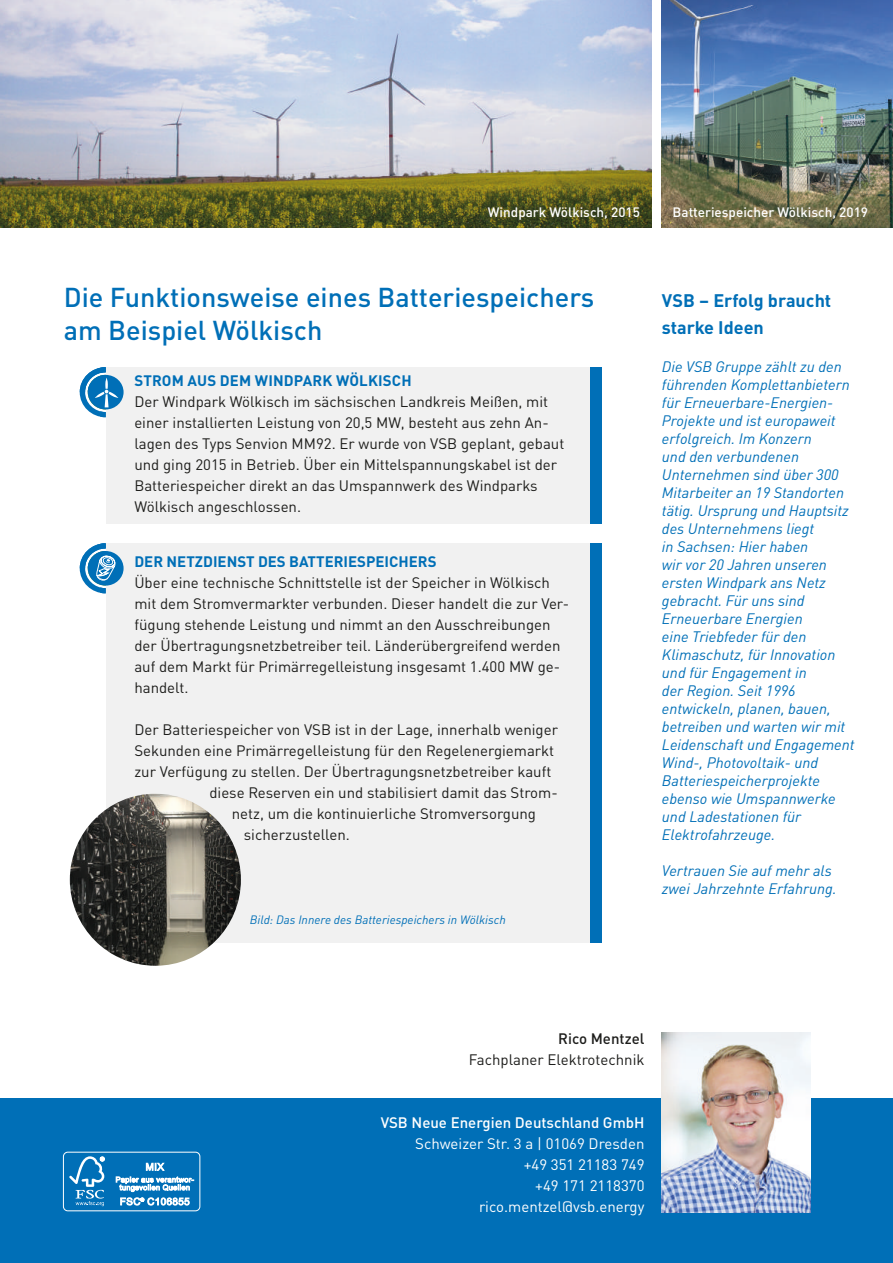
<style>
.page{position:relative;width:893px;height:1263px;background:#fff}
.page>*{position:absolute;margin:0;border:0;box-sizing:border-box;transform-origin:0 0}
.t1{font:500 27px/33px "DIN Pro";color:#006fb7}
.t2{font:700 18px/27px "DIN Pro";color:#006fb7}
.t3{font:15px/21px "DIN Pro";color:#1d1d1b}
.t4{font:italic 15px/18px "DIN Pro";color:#006fb7}
.t5{font:15px/21px "DIN Pro";color:#fff;text-align:right}
.t6{font:700 15px "DIN Pro";color:#006fb7}
.t7{font:500 15px "DIN Pro";color:#fff}
.t8{font:500 15px "DIN Pro";color:#1d1d1b}
.t9{font:500 13.5px "DIN Pro";color:#fff}
.t10{font:italic 12px "DIN Pro";color:#006fb7}
</style>
<div class="page">
<div style="left:106px;top:367px;width:496px;height:157px;background:#f1f1f1"></div>
<div style="left:590px;top:367px;width:12px;height:157px;background:#006fb7"></div>
<div style="left:106px;top:543px;width:496px;height:399px;background:#f1f1f1"></div>
<div style="left:590px;top:543px;width:12px;height:399px;background:#006fb7"></div>
<svg style="left:80px;top:543px;width:44px;height:50px"></svg>
<div style="left:0;top:1098px;width:893px;height:165px;background:#006fb7"></div>
<img style="left:0;top:0;width:651px;height:227px">
<img style="left:662px;top:0;width:231px;height:227px">
<svg style="left:80px;top:367px;width:44px;height:50px"></svg>
<img style="left:662px;top:1033px;width:149px;height:179px">
<img style="left:70px;top:794px;width:171px;height:172px">
<div style="left:63px;top:1152px;width:137px;height:59px;border:1px solid #fff;border-radius:4px"></div>
<svg style="left:69px;top:1156px;width:36px;height:50px"></svg>
<svg style="left:116px;top:1162px;width:78px;height:43px"></svg>
<p class="t9" style="left:488px;top:202px;width:154px">Windpark Wölkisch, 2015</p>
<p class="t9" style="left:673px;top:202px;width:197px">Batteriespeicher Wölkisch, 2019</p>
<h1 class="t1" style="left:64px;top:279px;width:532px">Die Funktionsweise eines Batteriespeichers am Beispiel Wölkisch</h1>
<p class="t6" style="left:134px;top:369px;width:279px">STROM AUS DEM WINDPARK WÖLKISCH</p>
<p class="t3" style="left:134px;top:391px;width:432px">Der Windpark Wölkisch im sächsischen Landkreis Meißen, mit einer installierten Leistung von 20,5 MW, besteht aus zehn An&shy;lagen des Typs Senvion MM92. Er wurde von VSB geplant, gebaut und ging 2015 in Betrieb. Über ein Mittelspannungskabel ist der Batteriespeicher direkt an das Umspannwerk des Windparks Wölkisch angeschlossen.</p>
<p class="t6" style="left:134px;top:550px;width:304px">DER NETZDIENST DES BATTERIESPEICHERS</p>
<p class="t3" style="left:134px;top:571px;width:436px">Über eine technische Schnittstelle ist der Speicher in Wölkisch mit dem Stromvermarkter verbunden. Dieser handelt die zur Ver&shy;fügung stehende Leistung und nimmt an den Ausschreibungen der Übertragungsnetzbetreiber teil. Länderübergreifend werden auf dem Markt für Primärregelleistung insgesamt 1.400 MW ge&shy;handelt.</p>
<p class="t3" style="left:134px;top:718px;width:425px">Der Batteriespeicher von VSB ist in der Lage, innerhalb weniger</p>
<p class="t3" style="left:134px;top:739px;width:421px">Sekunden eine Primärregelleistung für den Regelenergiemarkt</p>
<p class="t3" style="left:134px;top:760px;width:418px">zur Verfügung zu stellen. Der Übertragungsnetzbetreiber kauft</p>
<p class="t3" style="left:209px;top:781px;width:350px">diese Reserven ein und stabilisiert damit das Strom-</p>
<p class="t3" style="left:232px;top:802px;width:306px">netz, um die kontinuierliche Stromversorgung</p>
<p class="t3" style="left:244px;top:823px;width:107px">sicherzustellen.</p>
<p class="t10" style="left:250px;top:910px;width:257px">Bild: Das Innere des Batteriespeichers in Wölkisch</p>
<p class="t2" style="left:662px;top:286px;width:171px">VSB – Erfolg braucht starke Ideen</p>
<p class="t4" style="left:662px;top:357px;width:194px">Die VSB Gruppe zählt zu den führenden Komplettanbietern für Erneuerbare-Energien-<br>Projekte und ist europaweit erfolgreich. Im Konzern<br>und den verbundenen<br>Unternehmen sind über 300<br>Mitarbeiter an 19 Standorten tätig. Ursprung und Hauptsitz des Unternehmens liegt<br>in Sachsen: Hier haben<br>wir vor 20 Jahren unseren ersten Windpark ans Netz gebracht. Für uns sind<br>Erneuerbare Energien<br>eine Triebfeder für den<br>Klimaschutz, für Innovation und für Engagement in<br>der Region. Seit 1996 entwickeln, planen, bauen, betreiben und warten wir mit<br>Leidenschaft und Engagement<br>Wind-, Photovoltaik- und<br>Batteriespeicherprojekte ebenso wie Umspannwerke und Ladestationen für<br>Elektrofahrzeuge.</p>
<p class="t4" style="left:662px;top:861px;width:176px">Vertrauen Sie auf mehr als zwei Jahrzehnte Erfahrung.</p>
<p class="t8" style="left:558px;top:1027px;width:88px">Rico Mentzel</p>
<p class="t3" style="left:469px;top:1048px;width:177px">Fachplaner Elektrotechnik</p>
<p class="t7" style="left:381px;top:1111px;width:265px">VSB Neue Energien Deutschland GmbH</p>
<p class="t5" style="left:415px;top:1132px;width:231px">Schweizer Str. 3 a | 01069 Dresden +49 351 21183 749<br>+49 171 2118370 rico.mentzel@vsb.energy</p>
</div>
